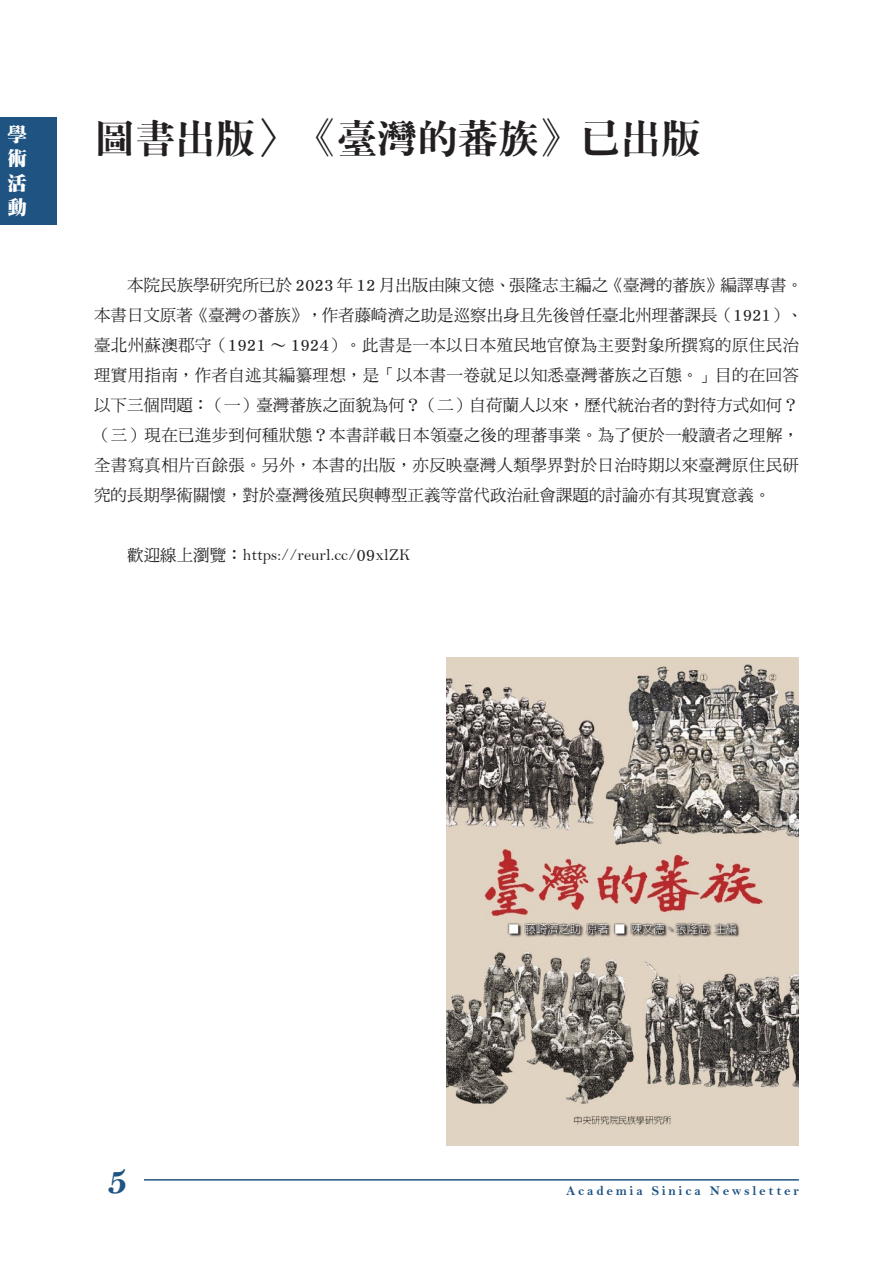
<style>
.page{position:relative;width:893px;height:1263px;background:#fff}
.page>*{position:absolute;margin:0;border:0;box-sizing:border-box;transform-origin:0 0}
.t1{font:40.5px "DF Ming XB WIN BF";color:#231f20}
.t2{font:40.5px "Bell MT Bold";color:#1f5382}
.t3{font:19.5px/24.3px "DF Ming W12 WIN BF";color:#fff;text-align:justify}
.t4{font:16.5px/30px "DF Ming Md HKP BF";color:#231f20}
.t5{font:16.5px "Bell";color:#231f20}
.t6{font:13.5px "Bell MT Bold";letter-spacing:.2em;color:#1f5382}
.s1{font-family:"DF Ming Md HKP BF"}
</style>
<div class="page">
<hr style="left:144px;top:1179px;width:655px;height:1px;background:#205381">
<div style="left:0;top:117px;width:57px;height:108px;background:#1f5382"></div>
<img style="left:446px;top:657px;width:353px;height:488px">
<p class="t3" style="left:7px;top:122px;width:21px">學術活動</p>
<p class="t1" style="left:94px;top:117px;width:609px">圖書出版〉《臺灣的蕃族》已出版</p>
<p class="t4" style="left:94px;top:270px;width:710px;text-indent:33px">本院民族學研究所已於 2023 年 12 月出版由陳文德、張隆志主編之《臺灣的蕃族》編譯專書。本書日文原著《臺灣の蕃族》，作者藤崎濟之助是巡察出身且先後曾任臺北州理蕃課長（1921）、臺北州蘇澳郡守（1921 ∼ 1924）。此書是一本以日本殖民地官僚為主要對象所撰寫的原住民治理實用指南，作者自述其編纂理想，是「以本書一卷就足以知悉臺灣蕃族之百態。」目的在回答以下三個問題：（一）臺灣蕃族之面貌為何？（二）自荷蘭人以來，歷代統治者的對待方式如何？（三）現在已進步到何種狀態？本書詳載日本領臺之後的理蕃事業。為了便於一般讀者之理解，全書寫真相片百餘張。另外，本書的出版，亦反映臺灣人類學界對於日治時期以來臺灣原住民研究的長期學術關懷，對於臺灣後殖民與轉型正義等當代政治社會課題的討論亦有其現實意義。</p>
<p class="t5" style="left:127px;top:545px;width:285px"><span class="s1">歡迎線上瀏覽：</span>https://reurl.cc/<span class="s1">09</span>xlZK</p>
<h1 class="t2" style="left:107px;top:1155px;width:23px">5</h1>
<p class="t6" style="left:566px;top:1182px;width:234px">Academia Sinica Newsletter</p>
</div>
